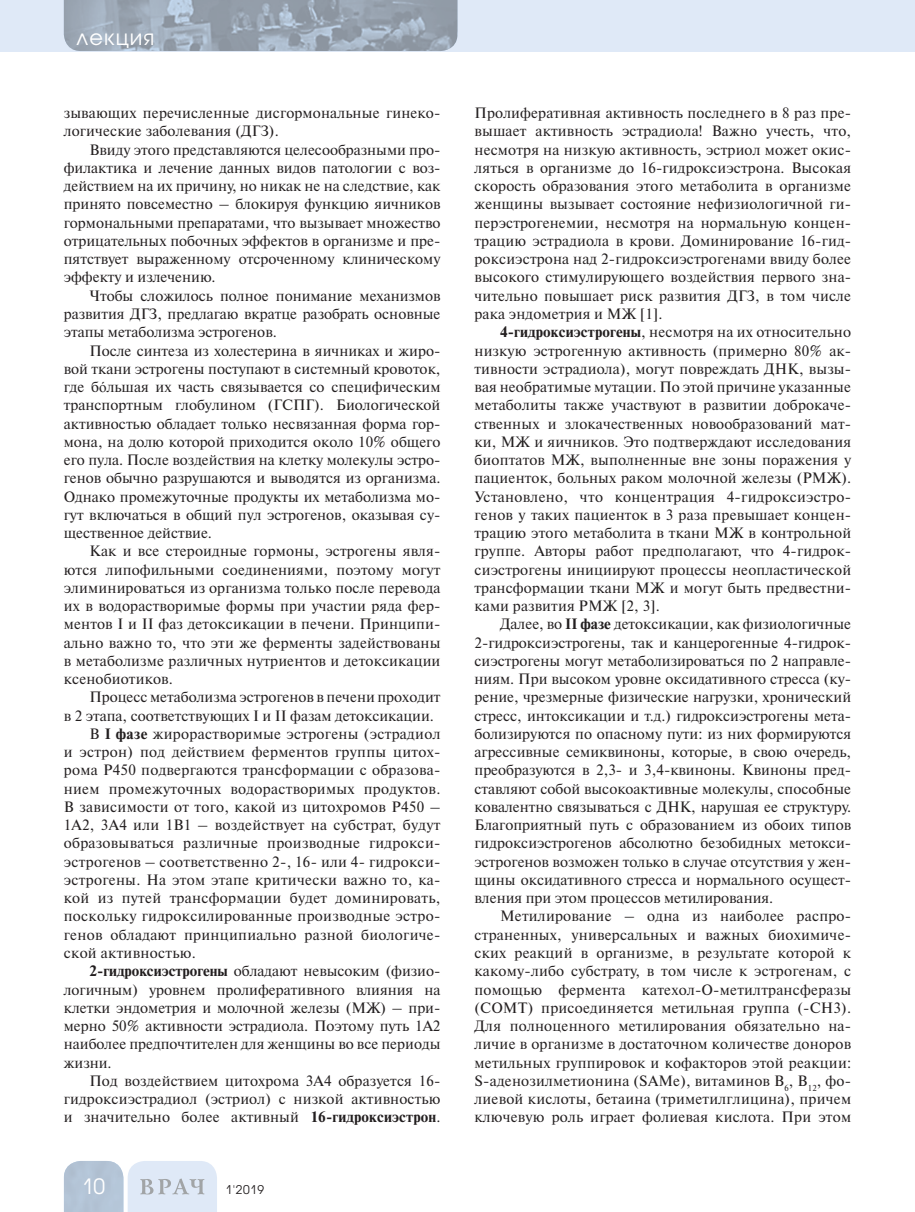
<style>
.page{position:relative;width:915px;height:1212px;background:#fff}
.page>*{position:absolute;margin:0;border:0;box-sizing:border-box;transform-origin:0 0}
.t1{font:21px "Avant Garde Gothic C";letter-spacing:.05em;color:#fff}
.t2{font:15px/18.3px "Newton C";letter-spacing:.01em;color:#231f20;text-align:justify}
.t3{font:12px "Avant Garde Gothic C";color:#231f20}
.s1{font-family:"Times New Roman"}
.s2{font-weight:700}
</style>
<div class="page">
<div style="left:0;top:0;width:914px;height:51px;background:#dfe9f7"></div>
<img style="left:64px;top:0;width:393px;height:51px">
<svg style="left:64px;top:1161px;width:153px;height:51px;background:#cdd9e7"></svg>
<h1 class="t1" style="left:77px;top:27px;width:79px">лекция</h1>
<p class="t2" style="left:64px;top:105px;width:378px">зывающих перечисленные дисгормональные гинеко&shy;логические заболевания (ДГЗ).</p>
<p class="t2" style="left:64px;top:142px;width:378px;text-indent:26px">Ввиду этого представляются целесообразными про&shy;филактика и лечение данных видов патологии с воз&shy;действием на их причину, но никак не на следствие, как принято повсеместно – блокируя функцию яичников гормональными препаратами, что вызывает множество отрицательных побочных эффектов в организме и пре&shy;пятствует выраженному отсроченному клиническому эффекту и излечению.</p>
<p class="t2" style="left:64px;top:288px;width:378px;text-indent:26px">Чтобы сложилось полное понимание механизмов развития ДГЗ, предлагаю вкратце разобрать основные этапы метаболизма эстрогенов.</p>
<p class="t2" style="left:64px;top:343px;width:378px;text-indent:26px">После синтеза из холестерина в яичниках и жиро&shy;вой ткани эстрогены поступают в системный кровоток, где б<span class="s1">ó</span>льшая их часть связывается со специфическим транспортным глобулином (ГСПГ). Биологической активностью обладает только несвязанная форма гор&shy;мона, на долю которой приходится около 10% общего его пула. После воздействия на клетку молекулы эстро&shy;генов обычно разрушаются и выводятся из организма.<br>Однако промежуточные продукты их метаболизма мо&shy;гут включаться в общий пул эстрогенов, оказывая су&shy;щественное действие.</p>
<p class="t2" style="left:64px;top:544px;width:378px;text-indent:26px">Как и все стероидные гормоны, эстрогены явля&shy;ются липофильными соединениями, поэтому могут элиминироваться из организма только после перевода их в водорастворимые формы при участии ряда фер&shy;ментов I и II фаз детоксикации в печени. Принципи&shy;ально важно то, что эти же ферменты задействованы в метаболизме различных нутриентов и детоксикации ксенобиотиков.</p>
<p class="t2" style="left:89px;top:690px;width:352px">Процесс метаболизма эстрогенов в печени проходит</p>
<p class="t2" style="left:64px;top:708px;width:371px">в 2 этапа, соответствующих I и II фазам детоксикации.</p>
<p class="t2" style="left:89px;top:726px;width:352px">В <span class="s2">I фазе</span> жирорастворимые эстрогены (эстрадиол</p>
<p class="t2" style="left:64px;top:744px;width:378px">и эстрон) под действием ферментов группы цитох-</p>
<p class="t2" style="left:64px;top:763px;width:378px">рома Р450 подвергаются трансформации с образова-</p>
<p class="t2" style="left:64px;top:781px;width:378px">нием промежуточных водорастворимых продуктов.</p>
<p class="t2" style="left:64px;top:799px;width:378px">В зависимости от того, какой из цитохромов Р450 –</p>
<p class="t2" style="left:64px;top:817px;width:378px">1А2, 3А4 или 1В1 – воздействует на субстрат, будут</p>
<p class="t2" style="left:64px;top:836px;width:378px">образовываться различные производные гидрокси-</p>
<p class="t2" style="left:64px;top:854px;width:378px">эстрогенов – соответственно 2-, 16- или 4- гидрокси-</p>
<p class="t2" style="left:64px;top:872px;width:378px">эстрогены. На этом этапе критически важно то, ка-</p>
<p class="t2" style="left:64px;top:890px;width:378px">кой из путей трансформации будет доминировать,</p>
<p class="t2" style="left:64px;top:909px;width:378px">поскольку гидроксилированные производные эстро-</p>
<p class="t2" style="left:64px;top:927px;width:378px">генов обладают принципиально разной биологиче-</p>
<p class="t2" style="left:64px;top:945px;width:133px">ской активностью.</p>
<p class="t2" style="left:89px;top:963px;width:352px"><span class="s2">2-гидроксиэстрогены</span> обладают невысоким (физио-</p>
<p class="t2" style="left:64px;top:982px;width:378px">логичным) уровнем пролиферативного влияния на</p>
<p class="t2" style="left:64px;top:1000px;width:378px">клетки эндометрия и молочной железы (МЖ) – при-</p>
<p class="t2" style="left:64px;top:1018px;width:378px">мерно 50% активности эстрадиола. Поэтому путь 1А2</p>
<p class="t2" style="left:64px;top:1036px;width:378px">наиболее предпочтителен для женщины во все периоды</p>
<p class="t2" style="left:64px;top:1055px;width:49px">жизни.</p>
<p class="t2" style="left:89px;top:1073px;width:352px">Под воздействием цитохрома 3А4 образуется 16-</p>
<p class="t2" style="left:64px;top:1091px;width:378px">гидроксиэстрадиол (эстриол) с низкой активностью</p>
<p class="t2" style="left:64px;top:1109px;width:378px">и значительно более активный <span class="s2">16-гидроксиэстрон</span>.</p>
<h1 class="t1" style="left:82px;top:1177px;width:25px">10</h1>
<p class="t3" style="left:225px;top:1184px;width:40px">1'2019</p>
<p class="t2" style="left:474px;top:105px;width:378px">Пролиферативная активность последнего в 8 раз пре&shy;вышает активность эстрадиола! Важно учесть, что, несмотря на низкую активность, эстриол может окис&shy;ляться в организме до 16-гидроксиэстрона. Высокая скорость образования этого метаболита в организме женщины вызывает состояние нефизиологичной ги&shy;перэстрогенемии, несмотря на нормальную концен&shy;трацию эстрадиола в крови. Доминирование 16-гид&shy;роксиэстрона над 2-гидроксиэстрогенами ввиду более высокого стимулирующего воздействия первого зна&shy;чительно повышает риск развития ДГЗ, в том числе рака эндометрия и МЖ [1].</p>
<p class="t2" style="left:474px;top:324px;width:378px;text-indent:26px"><span class="s2">4-гидроксиэстрогены</span>, несмотря на их относительно низкую эстрогенную активность (примерно 80% ак&shy;тивности эстрадиола), могут повреждать ДНК, вызы&shy;вая необратимые мутации. По этой причине указанные метаболиты также участвуют в развитии доброкаче&shy;ственных и злокачественных новообразований мат&shy;ки, МЖ и яичников. Это подтверждают исследования биоптатов МЖ, выполненные вне зоны поражения у пациенток, больных раком молочной железы (РМЖ).<br>Установлено, что концентрация 4-гидроксиэстро&shy;генов у таких пациенток в 3 раза превышает концен&shy;трацию этого метаболита в ткани МЖ в контрольной группе. Авторы работ предполагают, что 4-гидрок&shy;сиэстрогены инициируют процессы неопластической трансформации ткани МЖ и могут быть предвестни&shy;ками развития РМЖ [2, 3].</p>
<p class="t2" style="left:474px;top:617px;width:378px;text-indent:26px">Далее, во <span class="s2">II фазе</span> детоксикации, как физиологичные 2-гидроксиэстрогены, так и канцерогенные 4-гидрок&shy;сиэстрогены могут метаболизироваться по 2 направле&shy;ниям. При высоком уровне оксидативного стресса (ку&shy;рение, чрезмерные физические нагрузки, хронический стресс, интоксикации и т.д.) гидроксиэстрогены мета&shy;болизируются по опасному пути: из них формируются агрессивные семиквиноны, которые, в свою очередь, преобразуются в 2,3- и 3,4-квиноны. Квиноны пред&shy;ставляют собой высокоактивные молекулы, способные ковалентно связываться с ДНК, нарушая ее структуру.<br>Благоприятный путь с образованием из обоих типов гидроксиэстрогенов абсолютно безобидных метокси&shy;эстрогенов возможен только в случае отсутствия у жен&shy;щины оксидативного стресса и нормального осущест&shy;вления при этом процессов метилирования.</p>
<p class="t2" style="left:474px;top:909px;width:378px;text-indent:26px">Метилирование – одна из наиболее распро&shy;страненных, универсальных и важных биохимиче&shy;ских реакций в организме, в результате которой к какому-либо субстрату, в том числе к эстрогенам, с помощью фермента катехол-О-метилтрансферазы (СОМТ) присоединяется метильная группа (-СН3).<br>Для полноценного метилирования обязательно на&shy;личие в организме в достаточном количестве доноров метильных группировок и кофакторов этой реакции:<br>S-аденозилметионина (SAMe), витаминов В<sub>6</sub>, В<sub>12</sub>, фо&shy;лиевой кислоты, бетаина (триметилглицина), причем ключевую роль играет фолиевая кислота. При этом</p>
</div>
